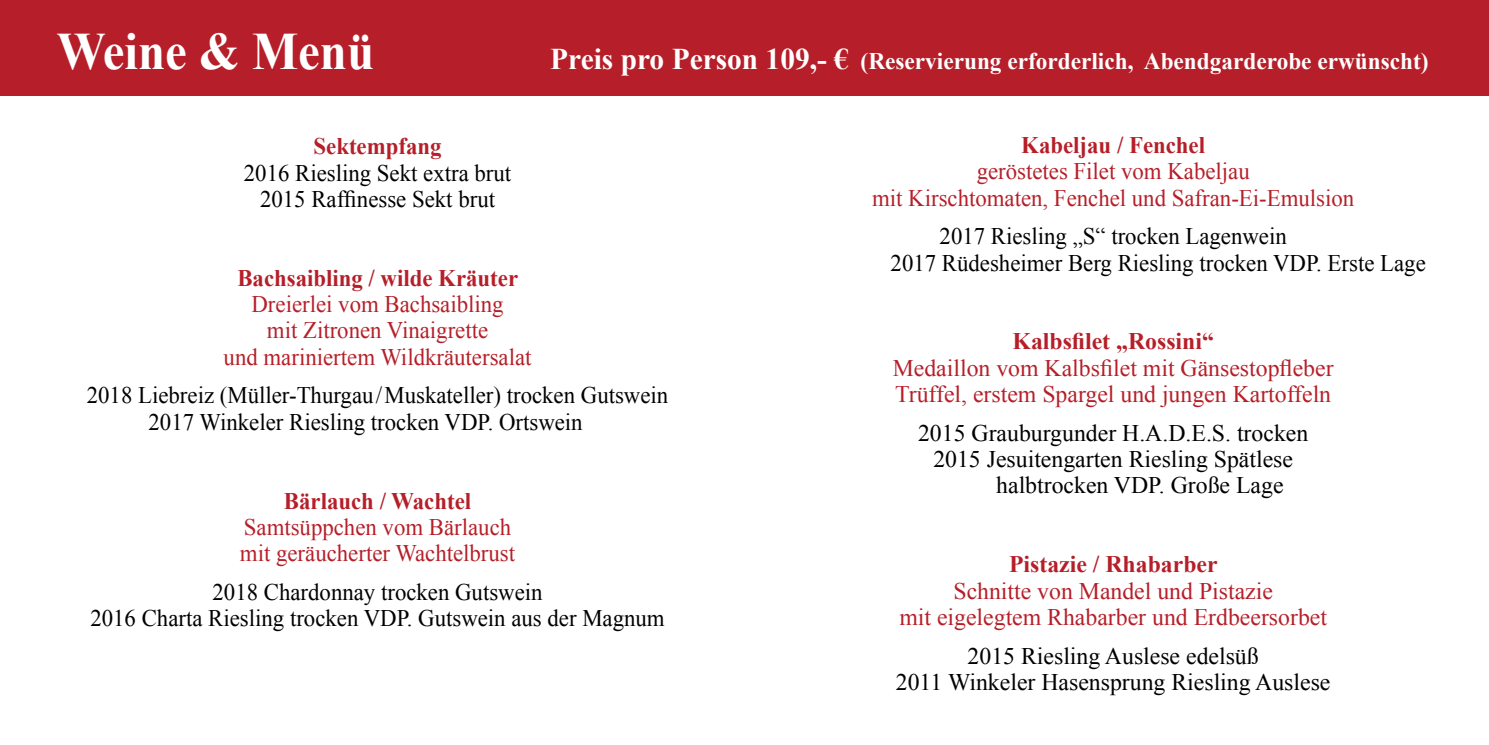
<style>
.page{position:relative;width:1489px;height:745px;background:#fff}
.page>*{position:absolute;margin:0;border:0;box-sizing:border-box;transform-origin:0 0}
.t1{font:700 52.5px "Times New Roman";color:#fff;scale:.93 1}
.t2{font:23.75px/26.2px "Times New Roman";color:#000;text-align:center;scale:.96 1}
.t3{font:23.75px/26.2px "Times New Roman";color:#b61f29;text-align:center;scale:.96 1}
.t4{font:23.75px/26.2px "Times New Roman";color:#000;text-align:center}
.t5{font:23.75px/26.2px "Times New Roman";color:#b61f29}
.t6{font:700 23.75px "Times New Roman";color:#fff}
.t7{font:700 23.75px "Times New Roman";color:#b61f29;scale:.96 1}
.t8{font:700 23.75px "Times New Roman";color:#b61f29}
.s1{font-size:30px}
</style>
<div class="page">
<div style="left:0;top:0;width:1488px;height:96px;background:#b61f29"></div>
<h1 class="t1" style="left:57px;top:15px;width:343px">Weine &amp; Menü</h1>
<p class="t6" style="left:550px;top:45px;width:880px"><span class="s1">Preis pro Person 109,- €</span> (Reservierung erforderlich, Abendgarderobe erwünscht)</p>
<p class="t7" style="left:313px;top:130px;width:135px">Sektempfang</p>
<p class="t2" style="left:244px;top:159px;width:280px">2016 Riesling Sekt extra brut<br>2015 Raffinesse Sekt brut</p>
<p class="t7" style="left:237px;top:261px;width:294px">Bachsaibling / wilde Kräuter</p>
<p class="t3" style="left:224px;top:290px;width:322px">Dreierlei vom Bachsaibling<br>mit Zitronen Vinaigrette<br>und mariniertem Wildkräutersalat</p>
<p class="t2" style="left:148px;top:382px;width:543px;text-align:left;text-indent:-62px">2018 Liebreiz (Müller-Thurgau/Muskateller) trocken Gutswein<br>2017 Winkeler Riesling trocken VDP. Ortswein</p>
<p class="t7" style="left:284px;top:484px;width:196px">Bärlauch / Wachtel</p>
<p class="t3" style="left:240px;top:513px;width:288px;text-align:left">Samtsüppchen vom Bärlauch mit geräucherter Wachtelbrust</p>
<p class="t2" style="left:90px;top:578px;width:599px">2018 Chardonnay trocken Gutswein<br>2016 Charta Riesling trocken VDP. Gutswein aus der Magnum</p>
<p class="t7" style="left:1021px;top:128px;width:193px">Kabeljau / Fenchel</p>
<p class="t3" style="left:872px;top:158px;width:504px">geröstetes Filet vom Kabeljau<br>mit Kirschtomaten, Fenchel und Safran-Ei-Emulsion</p>
<p class="t2" style="left:890px;top:223px;width:559px;text-align:left;text-indent:49px">2017 Riesling „S“ trocken Lagenwein<br>2017 Rüdesheimer Berg Riesling trocken VDP. Erste Lage</p>
<p class="t8" style="left:1012px;top:325px;width:203px">Kalbsfilet „Rossini“</p>
<p class="t5" style="left:892px;top:354px;width:442px">Medaillon vom Kalbsfilet mit Gänsestopfleber<br>Trüffel, erstem Spargel und jungen Kartoffeln</p>
<p class="t4" style="left:918px;top:419px;width:392px">2015 Grauburgunder H.A.D.E.S. trocken</p>
<p class="t4" style="left:933px;top:445px;width:361px">2015 Jesuitengarten Riesling Spätlese</p>
<p class="t4" style="left:996px;top:471px;width:289px">halbtrocken VDP. Große Lage</p>
<p class="t8" style="left:1009px;top:547px;width:210px">Pistazie / Rhabarber</p>
<p class="t5" style="left:899px;top:576px;width:429px;text-align:center">Schnitte von Mandel und Pistazie<br>mit eigelegtem Rhabarber und Erdbeersorbet</p>
<p class="t4" style="left:895px;top:641px;width:436px">2015 Riesling Auslese edelsüß<br>2011 Winkeler Hasensprung Riesling Auslese</p>
</div>
